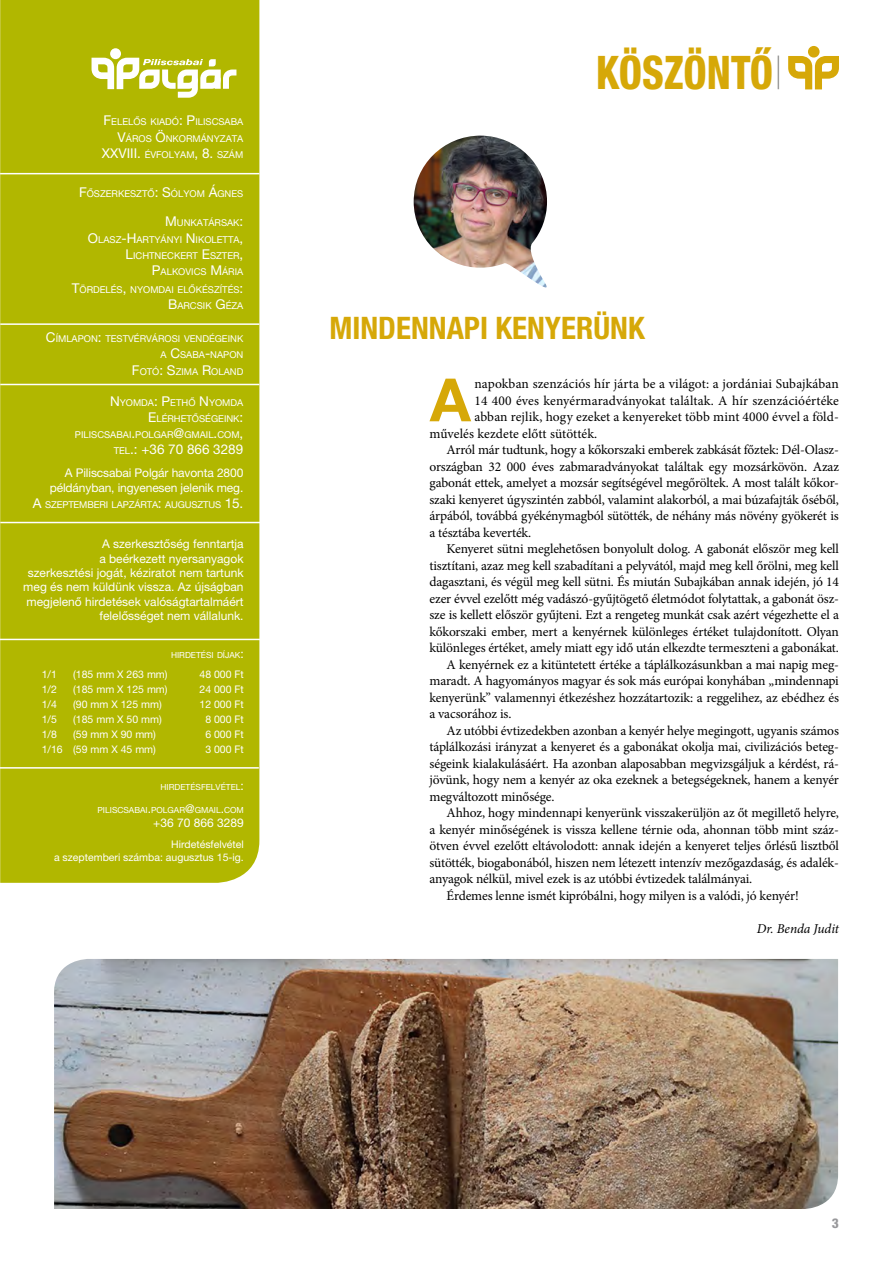
<style>
.page{position:relative;width:893px;height:1263px;background:#fff}
.page>*{position:absolute;margin:0;border:0;box-sizing:border-box;transform-origin:0 0}
.t1{font:700 59.7px "Helvetica Neue LT Pro";color:#d6a808}
.t2{font:800 condensed 46.35px "Helvetica Neue LT Pro";color:#d6a808;scale:.88 1}
.t3{font:700 condensed 31.05px "Helvetica Neue LT Pro";color:#d6a808}
.t4{font:13.5px "Minion Pro";letter-spacing:-.01em;color:#000}
.t5{font:13.5px "Minion Pro";letter-spacing:.01em;color:#000}
.t6{font:13.5px "Helvetica Neue LT Pro";color:#fff}
.t7{font:italic 13.5px "Minion Pro";letter-spacing:-.005em;color:#000}
.t8{font:800 condensed 13.5px "Helvetica Neue LT Pro";color:#98989b}
.t9{font:12px/14.4px "Helvetica Neue LT Pro";color:#fff;text-align:right}
.t10{font:12px "Helvetica Neue LT Pro";color:#fff}
.t11{font:10.5px/12.6px "Helvetica Neue LT Pro";color:#fff;text-align:right}
.t12{font:9.45px/16.2px "Helvetica Neue LT Pro";color:#fff;text-align:right}
.t13{font:8.4px "Helvetica Neue LT Pro";color:#fff}
.s1{font-size:13.5px}
.s2{font-size:9.45px}
.s3{font-style:inherit}
.s4{font-size:12px}
</style>
<div class="page">
<hr style="left:778px;top:56px;width:1px;height:33px;background:#9d9d9c">
<div style="left:0;top:0;width:259px;height:883px;background:#b1b700"></div>
<div style="left:110px;top:48px;width:11px;height:11px;background:#fff;border-radius:50%"></div>
<svg style="left:92px;top:58px;width:144px;height:40px"></svg>
<hr style="left:0;top:173px;width:259px;height:1px;background:#fff">
<hr style="left:0;top:639px;width:268px;height:1px;background:#fff">
<hr style="left:0;top:522px;width:261px;height:1px;background:#fff">
<hr style="left:0;top:384px;width:259px;height:1px;background:#fff">
<hr style="left:0;top:323px;width:259px;height:2px;background:#fff">
<hr style="left:0;top:767px;width:259px;height:2px;background:#fff">
<div style="left:808px;top:46px;width:12px;height:12px;background:#d6a808;border-radius:50%"></div>
<svg style="left:788px;top:56px;width:51px;height:33px"></svg>
<img style="left:414px;top:136px;width:133px;height:152px">
<img style="left:54px;top:959px;width:784px;height:250px">
<p class="t12" style="left:102px;top:114px;width:143px"><span class="s1">F</span>ELELŐS KIADÓ<span class="s1">: P</span>ILISCSABA<br><span class="s1">V</span>ÁROS <span class="s1">Ö</span>NKORMÁNYZATA<br><span class="s1">XXVIII .</span> ÉVFOLYAM<span class="s1">, 8.</span> SZÁM</p>
<p class="t12" style="left:79px;top:186px;width:166px"><span class="s1">F</span>ŐSZERKESZTŐ<span class="s1">: S</span>ÓLYOM <span class="s1">Á</span>GNES</p>
<p class="t12" style="left:88px;top:215px;width:157px"><span class="s1">M</span> UNKATÁRSAK<span class="s1">:<br>O</span>LASZ<span class="s1">-H</span> ARTYÁNYI <span class="s1">N</span> IKOLETTA<span class="s1">,<br>L</span>ICHTNECKERT <span class="s1">E</span>SZTER<span class="s1">,<br>P</span>ALKOVICS <span class="s1">M</span> ÁRIA</p>
<p class="t12" style="left:72px;top:281px;width:173px"><span class="s1">T</span>ÖRDELÉS<span class="s1">,</span> NYOMDAI ELŐKÉSZÍTÉS<span class="s1">:<br>B</span>ARCSIK <span class="s1">G</span>ÉZA</p>
<p class="t12" style="left:46px;top:331px;width:199px"><span class="s1">C</span>ÍMLAPON<span class="s1">:</span> TESTVÉRVÁROSI VENDÉGEINK<br>A <span class="s1">C</span>SABA<span class="s1">-</span>NAPON<br><span class="s1">F</span>OTÓ<span class="s1">: S</span>ZIMA <span class="s1">R</span>OLAND</p>
<p class="t12" style="left:75px;top:394px;width:170px"><span class="s1">N</span>YOMDA<span class="s1">: P</span>ETHŐ <span class="s1">N</span>YOMDA<br><span class="s1">E</span>LÉRHETŐSÉGEINK<span class="s1">:<br></span>PILISCSABAI<span class="s1">.</span>POLGAR<span class="s1">@</span>GMAIL<span class="s1">.</span>COM<span class="s1">,</span></p>
<p class="t6" style="left:114px;top:442px;width:131px"><span class="s2">TEL</span><span class="s3">.:</span> +36 70 866 3289</p>
<p class="t9" style="left:50px;top:466px;width:195px">A Piliscsabai Polgár havonta 2800 példányban, ingyenesen jelenik meg.</p>
<p class="t12" style="left:33px;top:496px;width:212px"><span class="s1">A</span> SZEPTEMBERI LAPZÁRTA<span class="s1">:</span> AUGUSZTUS <span class="s1">15.</span></p>
<p class="t9" style="left:23px;top:536px;width:222px">A szerkesztőség fenntartja<br>a beérkezett nyersanyagok<br>szerkesztési jogát, kéziratot nem tartunk meg és nem küldünk vissza. Az újságban megjelenő hirdetések valóságtartalmáért felelősséget nem vállalunk.</p>
<p class="t13" style="left:171px;top:650px;width:74px">HIRDETÉSI DÍJAK<span class="s4">:</span></p>
<p class="t11" style="left:42px;top:667px;width:17px">1/1</p>
<p class="t11" style="left:73px;top:667px;width:96px">(185 mm X 263 mm)</p>
<p class="t11" style="left:199px;top:667px;width:46px">48 000 Ft</p>
<p class="t11" style="left:42px;top:682px;width:17px">1/2</p>
<p class="t11" style="left:73px;top:682px;width:96px">(185 mm X 125 mm)</p>
<p class="t11" style="left:199px;top:682px;width:46px">24 000 Ft</p>
<p class="t11" style="left:42px;top:697px;width:17px">1/4</p>
<p class="t11" style="left:73px;top:697px;width:90px">(90 mm X 125 mm)</p>
<p class="t11" style="left:199px;top:697px;width:46px">12 000 Ft</p>
<p class="t11" style="left:42px;top:712px;width:17px">1/5</p>
<p class="t11" style="left:73px;top:712px;width:90px">(185 mm X 50 mm)</p>
<p class="t11" style="left:205px;top:712px;width:40px">8 000 Ft</p>
<p class="t11" style="left:42px;top:727px;width:17px">1/8</p>
<p class="t11" style="left:73px;top:727px;width:84px">(59 mm X 90 mm)</p>
<p class="t11" style="left:205px;top:727px;width:40px">6 000 Ft</p>
<p class="t11" style="left:42px;top:742px;width:116px">1/16 (59 mm X 45 mm)</p>
<p class="t11" style="left:205px;top:742px;width:40px">3 000 Ft</p>
<p class="t13" style="left:161px;top:782px;width:85px">HIRDETÉSFELVÉTEL<span class="s4">:</span></p>
<p class="t13" style="left:98px;top:805px;width:148px">PILISCSABAI<span class="s4">.</span>POLGAR<span class="s4">@</span>GMAIL<span class="s4">.</span>COM</p>
<p class="t10" style="left:153px;top:816px;width:92px">+36 70 866 3289</p>
<p class="t11" style="left:54px;top:838px;width:191px">Hirdetésfelvétel<br>a szeptemberi számba: augusztus 15-ig.</p>
<h2 class="t2" style="left:596px;top:44px;width:202px">KÖSZÖNTŐ</h2>
<h3 class="t3" style="left:329px;top:309px;width:317px">MINDENNAPI KENYERÜNK</h3>
<h1 class="t1" style="left:430px;top:363px;width:42px">A</h1>
<p class="t5" style="left:474px;top:375px;width:366px">napokban szenzációs hír járta be a világot: a jordániai Subajkában</p>
<p class="t5" style="left:474px;top:391px;width:366px">14 400 éves kenyérmaradványokat találtak. A hír szenzációértéke</p>
<p class="t5" style="left:474px;top:408px;width:366px">abban rejlik, hogy ezeket a kenyereket több mint 4000 évvel a föld-</p>
<p class="t4" style="left:429px;top:424px;width:169px">művelés kezdete előtt sütötték.</p>
<p class="t4" style="left:446px;top:441px;width:394px">Arról már tudtunk, hogy a kőkorszaki emberek zabkását főztek: Dél-Olasz-</p>
<p class="t4" style="left:429px;top:457px;width:411px">országban 32 000 éves zabmaradványokat találtak egy mozsárkövön. Azaz</p>
<p class="t4" style="left:429px;top:474px;width:411px">gabonát ettek, amelyet a mozsár segítségével megőröltek. A most talált kőkor-</p>
<p class="t4" style="left:429px;top:490px;width:411px">szaki kenyeret úgyszintén zabból, valamint alakorból, a mai búzafajták őséből,</p>
<p class="t4" style="left:429px;top:507px;width:411px">árpából, továbbá gyékénymagból sütötték, de néhány más növény gyökerét is</p>
<p class="t4" style="left:429px;top:523px;width:103px">a tésztába keverték.</p>
<p class="t4" style="left:446px;top:540px;width:394px">Kenyeret sütni meglehetősen bonyolult dolog. A gabonát először meg kell</p>
<p class="t4" style="left:429px;top:556px;width:411px">tisztítani, azaz meg kell szabadítani a pelyvától, majd meg kell őrölni, meg kell</p>
<p class="t4" style="left:429px;top:573px;width:411px">dagasztani, és végül meg kell sütni. És miután Subajkában annak idején, jó 14</p>
<p class="t4" style="left:429px;top:589px;width:411px">ezer évvel ezelőtt még vadászó-gyűjtögető életmódot folytattak, a gabonát ös -</p>
<p class="t4" style="left:429px;top:606px;width:411px">sze is kellett először gyűjteni. Ezt a rengeteg munkát csak azért végezhette el a</p>
<p class="t4" style="left:429px;top:622px;width:411px">kőkorszaki ember, mert a kenyérnek különleges értéket tulajdonított. Olyan</p>
<p class="t4" style="left:429px;top:639px;width:411px">különleges értéket, amely miatt egy idő után elkezdte termeszteni a gabonákat.</p>
<p class="t4" style="left:446px;top:655px;width:394px">A kenyérnek ez a kitüntetett értéke a táplálkozásunkban a mai napig meg-</p>
<p class="t4" style="left:429px;top:672px;width:411px">maradt. A hagyományos magyar és sok más európai konyhában „mindennapi</p>
<p class="t4" style="left:429px;top:688px;width:411px">kenyerünk” valamennyi étkezéshez hozzátartozik: a reggelihez, az ebédhez és</p>
<p class="t4" style="left:429px;top:705px;width:83px">a vacsorához is.</p>
<p class="t4" style="left:446px;top:721px;width:394px">Az utóbbi évtizedekben azonban a kenyér helye megingott, ugyanis számos</p>
<p class="t4" style="left:429px;top:738px;width:411px">táplálkozási irányzat a kenyeret és a gabonákat okolja mai, civilizációs beteg-</p>
<p class="t4" style="left:429px;top:754px;width:411px">ségeink kialakulásáért. Ha azonban alaposabban megvizsgáljuk a kérdést, rá-</p>
<p class="t4" style="left:429px;top:771px;width:411px">jövünk, hogy nem a kenyér az oka ezeknek a betegségeknek, hanem a kenyér</p>
<p class="t4" style="left:429px;top:787px;width:127px">megváltozott minősége.</p>
<p class="t4" style="left:446px;top:804px;width:394px">Ahhoz, hogy mindennapi kenyerünk visszakerüljön az őt megillető helyre,</p>
<p class="t4" style="left:429px;top:820px;width:411px">a kenyér minőségének is vissza kellene térnie oda, ahonnan több mint száz-</p>
<p class="t4" style="left:429px;top:837px;width:411px">ötven évvel ezelőtt eltávolodott: annak idején a kenyeret teljes őrlésű lisztből</p>
<p class="t4" style="left:429px;top:853px;width:411px">sütötték, biogabonából, hiszen nem létezett intenzív mezőgazdaság, és adalék-</p>
<p class="t4" style="left:429px;top:870px;width:324px">anyagok nélkül, mivel ezek is az utóbbi évtizedek találmányai.</p>
<p class="t4" style="left:446px;top:886px;width:354px">Érdemes lenne ismét kipróbálni, hogy milyen is a valódi, jó kenyér!</p>
<p class="t7" style="left:757px;top:920px;width:84px">Dr. Benda Judit</p>
<p class="t8" style="left:832px;top:1214px;width:9px">3</p>
</div>
